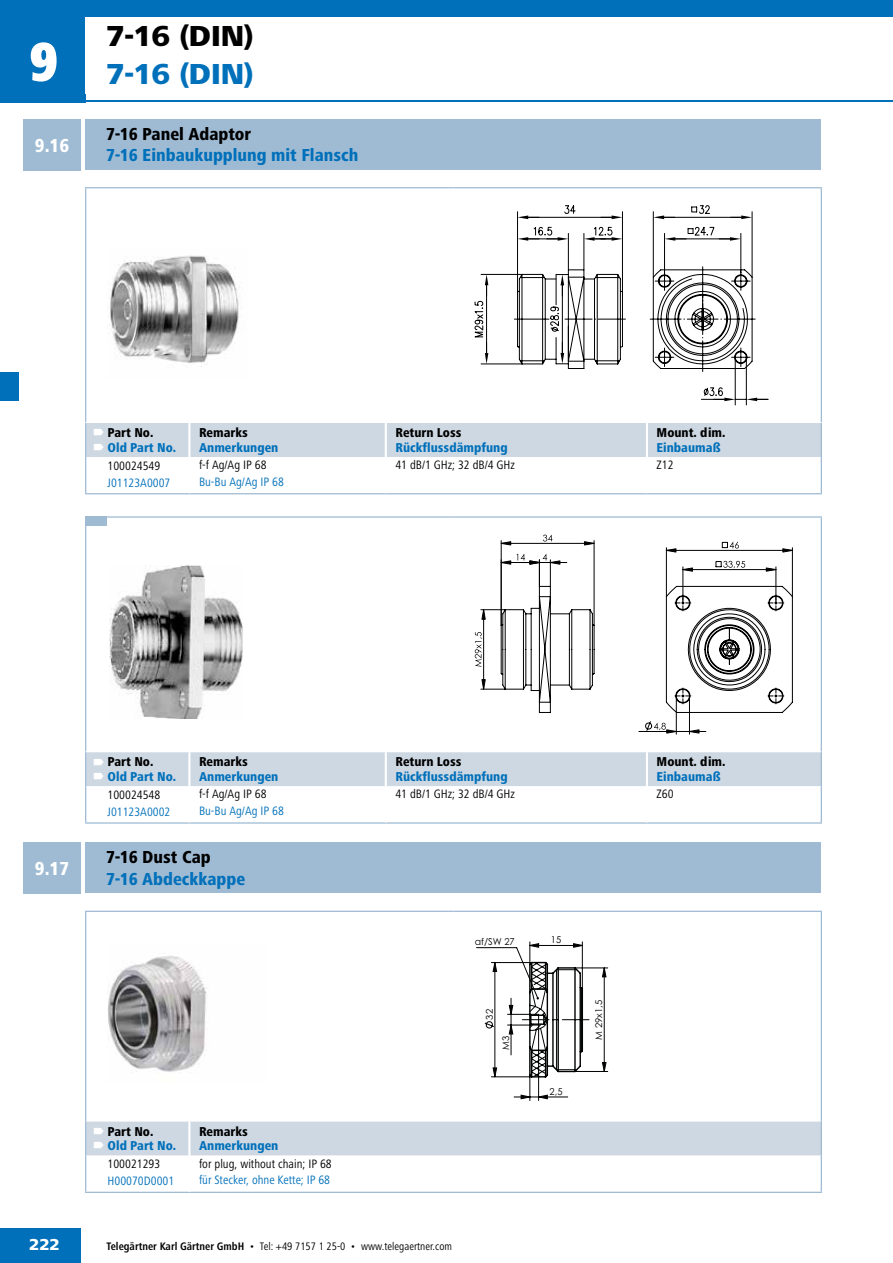
<style>
.page{position:relative;width:893px;height:1263px;background:#fff}
.page>*{position:absolute;margin:0;border:0;box-sizing:border-box;transform-origin:0 0}
.t1{font:800 30px/38.2px "Frutiger Next Pro";color:#000;text-align:right}
.t2{font:800 condensed 19.5px "Frutiger Next Pro";color:#fff}
.t3{font:800 condensed 18px "Frutiger Next Pro";color:#0070ba}
.t4{font:800 condensed 18px "Frutiger Next Pro";color:#000}
.t5{font:800 16.5px "Frutiger Next LT";color:#fff}
.t6{font:800 condensed 13.35px "Frutiger Next Pro";color:#0070ba}
.t7{font:800 condensed 13.35px "Frutiger Next Pro";color:#000}
.t8{font:condensed 12.6px "Frutiger Next Pro";color:#000}
.t9{font:condensed 12.6px "Frutiger Next Pro";color:#0070ba}
.t10{font:condensed 11.25px "Frutiger Next LT";color:#000}
.t11{font:9.45px "Century Gothic";color:#010202}
.t12{font:9.3px "Century Gothic";color:#010202}
.s1{font-weight:900;font-stretch:condensed;font-size:57px;color:#fff}
.s2{color:#0070ba}
.s3{font-weight:700}
</style>
<div class="page">
<div style="left:0;top:372px;width:19px;height:29px;background:#0070ba"></div>
<div style="left:0;top:1228px;width:81px;height:35px;background:#0070ba"></div>
<div style="left:0;top:0;width:893px;height:17px;background:#0070ba"></div>
<div style="left:0;top:0;width:85px;height:102px;background:#0070ba"></div>
<hr style="left:0;top:101px;width:893px;height:1px;background:#0070ba">
<div style="left:23px;top:119px;width:58px;height:51px;background:#9fbbd4"></div>
<div style="left:85px;top:119px;width:736px;height:51px;background:#9fbbd4"></div>
<svg style="left:86px;top:188px;width:735px;height:234px"></svg>
<hr style="left:85px;top:188px;width:1px;height:234px;background:#9fbbd4">
<hr style="left:821px;top:188px;width:1px;height:234px;background:#9fbbd4">
<hr style="left:85px;top:187px;width:368px;height:1px;background:#9fbbd4">
<hr style="left:453px;top:187px;width:369px;height:1px;background:#9fbbd4">
<img style="left:108px;top:248px;width:140px;height:132px">
<svg style="left:475px;top:205px;width:294px;height:200px"></svg>
<hr style="left:85px;top:518px;width:1px;height:233px;background:#9fbbd4">
<hr style="left:821px;top:518px;width:1px;height:233px;background:#9fbbd4">
<hr style="left:85px;top:516px;width:368px;height:2px;background:#9fbbd4">
<hr style="left:453px;top:516px;width:369px;height:2px;background:#9fbbd4">
<img style="left:110px;top:566px;width:132px;height:153px">
<svg style="left:475px;top:535px;width:318px;height:199px"></svg>
<div style="left:23px;top:843px;width:58px;height:51px;background:#9fbbd4"></div>
<div style="left:85px;top:843px;width:736px;height:51px;background:#9fbbd4"></div>
<hr style="left:85px;top:912px;width:1px;height:209px;background:#9fbbd4">
<hr style="left:821px;top:912px;width:1px;height:209px;background:#9fbbd4">
<hr style="left:85px;top:911px;width:368px;height:1px;background:#9fbbd4">
<hr style="left:453px;top:911px;width:369px;height:1px;background:#9fbbd4">
<img style="left:108px;top:955px;width:99px;height:117px">
<svg style="left:476px;top:941px;width:132px;height:160px"></svg>
<hr style="left:85px;top:493px;width:104px;height:1px;background:#9fbbd4">
<hr style="left:647px;top:493px;width:175px;height:1px;background:#9fbbd4">
<hr style="left:85px;top:423px;width:1px;height:34px;background:#9fbbd4">
<hr style="left:821px;top:423px;width:1px;height:34px;background:#9fbbd4">
<hr style="left:85px;top:457px;width:1px;height:36px;background:#9fbbd4">
<hr style="left:821px;top:457px;width:1px;height:36px;background:#9fbbd4">
<hr style="left:85px;top:822px;width:104px;height:2px;background:#9fbbd4">
<hr style="left:189px;top:822px;width:197px;height:2px;background:#9fbbd4">
<hr style="left:386px;top:822px;width:261px;height:2px;background:#9fbbd4">
<hr style="left:647px;top:822px;width:175px;height:2px;background:#9fbbd4">
<hr style="left:85px;top:752px;width:1px;height:34px;background:#9fbbd4">
<hr style="left:821px;top:752px;width:1px;height:34px;background:#9fbbd4">
<hr style="left:85px;top:786px;width:1px;height:36px;background:#9fbbd4">
<hr style="left:821px;top:786px;width:1px;height:36px;background:#9fbbd4">
<hr style="left:85px;top:1192px;width:104px;height:1px;background:#9fbbd4">
<hr style="left:189px;top:1192px;width:633px;height:1px;background:#9fbbd4">
<hr style="left:85px;top:1121px;width:1px;height:34px;background:#9fbbd4">
<hr style="left:821px;top:1121px;width:1px;height:34px;background:#9fbbd4">
<hr style="left:85px;top:1155px;width:1px;height:37px;background:#9fbbd4">
<hr style="left:821px;top:1155px;width:1px;height:37px;background:#9fbbd4">
<div style="left:85px;top:516px;width:21px;height:10px;background:#9fbbd4"></div>
<svg style="left:86px;top:423px;width:735px;height:71px"></svg>
<svg style="left:86px;top:752px;width:735px;height:71px"></svg>
<svg style="left:86px;top:1121px;width:735px;height:71px"></svg>
<h1 class="t1" style="left:29px;top:17px;width:226px">7-16 (DIN)<br><span class="s1">9</span> <span class="s2">7-16 (DIN)</span></h1>
<h2 class="t2" style="left:35px;top:134px;width:36px">9.16</h2>
<h3 class="t4" style="left:106px;top:123px;width:146px">7-16 Panel Adaptor</h3>
<h3 class="t3" style="left:106px;top:145px;width:254px">7-16 Einbaukupplung mit Flansch</h3>
<p class="t7" style="left:108px;top:425px;width:47px">Part No.</p>
<p class="t6" style="left:108px;top:439px;width:70px">Old Part No.</p>
<p class="t8" style="left:108px;top:458px;width:54px">100024549</p>
<p class="t9" style="left:108px;top:475px;width:64px">J01123A0007</p>
<p class="t7" style="left:199px;top:425px;width:50px">Remarks</p>
<p class="t6" style="left:199px;top:439px;width:81px">Anmerkungen</p>
<p class="t8" style="left:199px;top:458px;width:69px">f-f Ag/Ag IP 68</p>
<p class="t9" style="left:199px;top:474px;width:86px">Bu-Bu Ag/Ag IP 68</p>
<p class="t7" style="left:395px;top:425px;width:68px">Return Loss</p>
<p class="t6" style="left:395px;top:439px;width:114px">Rückflussdämpfung</p>
<p class="t7" style="left:656px;top:425px;width:71px">Mount. dim.</p>
<p class="t6" style="left:656px;top:439px;width:66px">Einbaumaß</p>
<p class="t8" style="left:395px;top:458px;width:121px">41 dB/1 GHz; 32 dB/4 GHz</p>
<p class="t8" style="left:656px;top:458px;width:18px">Z12</p>
<h2 class="t2" style="left:35px;top:857px;width:36px">9.17</h2>
<p class="t7" style="left:108px;top:754px;width:47px">Part No.</p>
<p class="t6" style="left:108px;top:769px;width:70px">Old Part No.</p>
<p class="t8" style="left:108px;top:787px;width:54px">100024548</p>
<p class="t9" style="left:108px;top:804px;width:64px">J01123A0002</p>
<p class="t7" style="left:199px;top:754px;width:50px">Remarks</p>
<p class="t6" style="left:199px;top:769px;width:81px">Anmerkungen</p>
<p class="t8" style="left:199px;top:787px;width:69px">f-f Ag/Ag IP 68</p>
<p class="t9" style="left:199px;top:804px;width:86px">Bu-Bu Ag/Ag IP 68</p>
<h3 class="t4" style="left:106px;top:847px;width:106px">7-16 Dust Cap</h3>
<h3 class="t3" style="left:106px;top:869px;width:140px">7-16 Abdeckkappe</h3>
<p class="t7" style="left:108px;top:1123px;width:47px">Part No.</p>
<p class="t6" style="left:108px;top:1138px;width:70px">Old Part No.</p>
<p class="t8" style="left:108px;top:1157px;width:54px">100021293</p>
<p class="t9" style="left:108px;top:1174px;width:68px">H00070D0001</p>
<p class="t7" style="left:199px;top:1123px;width:50px">Remarks</p>
<p class="t6" style="left:199px;top:1138px;width:81px">Anmerkungen</p>
<p class="t8" style="left:199px;top:1156px;width:134px">for plug, without chain; IP 68</p>
<p class="t9" style="left:199px;top:1173px;width:133px">für Stecker, ohne Kette; IP 68</p>
<p class="t7" style="left:395px;top:754px;width:68px">Return Loss</p>
<p class="t6" style="left:395px;top:769px;width:114px">Rückflussdämpfung</p>
<p class="t7" style="left:656px;top:754px;width:71px">Mount. dim.</p>
<p class="t6" style="left:656px;top:769px;width:66px">Einbaumaß</p>
<p class="t8" style="left:395px;top:787px;width:121px">41 dB/1 GHz; 32 dB/4 GHz</p>
<p class="t8" style="left:656px;top:787px;width:18px">Z60</p>
<p class="t11" style="left:475px;top:935px;width:41px">af/SW 27</p>
<p class="t12" style="left:483px;top:1019px;width:12px;rotate:-90deg">32</p>
<p class="t12" style="left:499px;top:1050px;width:16px;rotate:-90deg">M3</p>
<p class="t11" style="left:551px;top:933px;width:12px">15</p>
<p class="t11" style="left:550px;top:1085px;width:14px">2,5</p>
<p class="t12" style="left:592px;top:1039px;width:41px;rotate:-90deg">M 29x1,5</p>
<h3 class="t5" style="left:29px;top:1235px;width:32px">222</h3>
<p class="t10" style="left:107px;top:1240px;width:347px"><span class="s3">Telegärtner Karl Gärtner GmbH</span> • Tel: +49 7157 1 25-0 • www.telegaertner.com</p>
</div>
